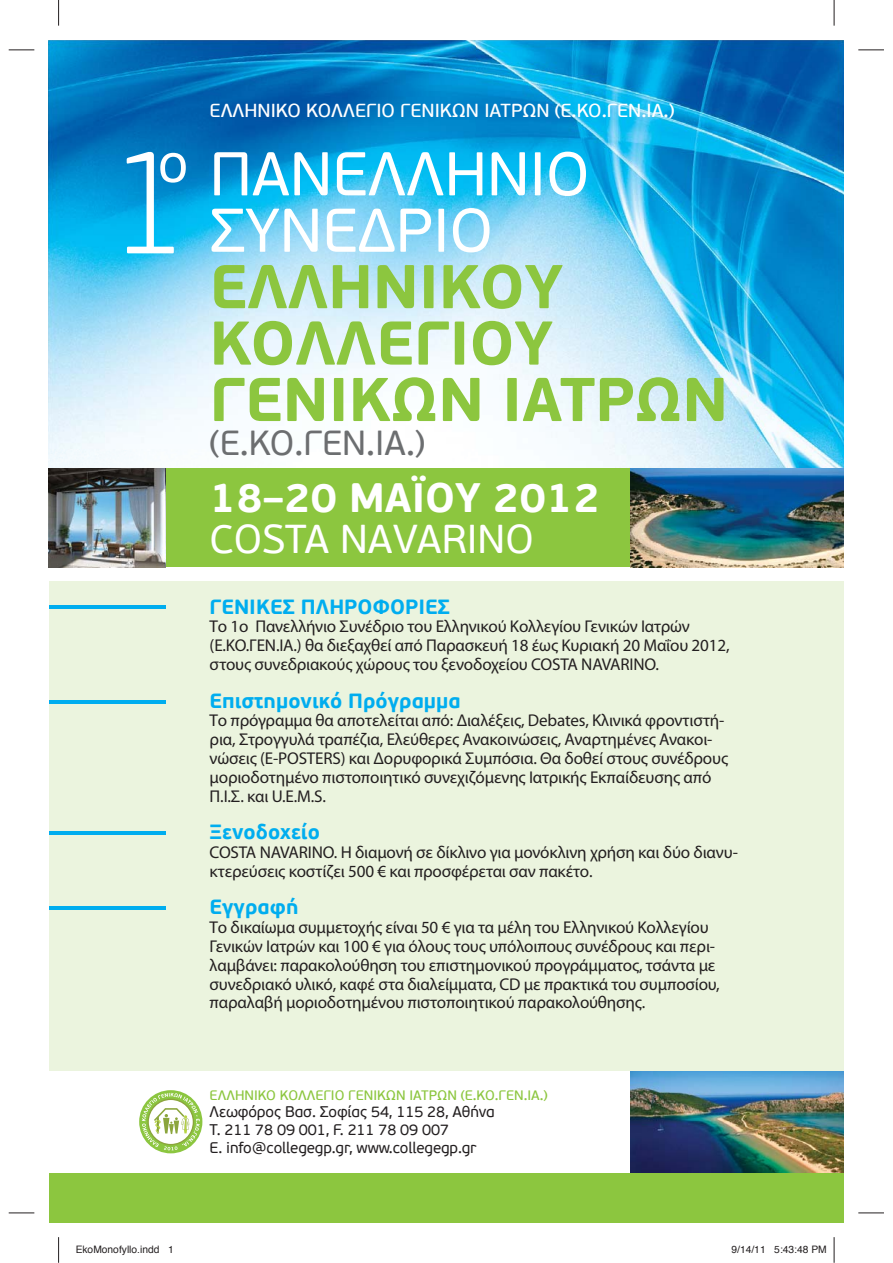
<style>
.page{position:relative;width:893px;height:1263px;background:#fff}
.page>*{position:absolute;margin:0;border:0;box-sizing:border-box;transform-origin:0 0}
.t1{font:100 149.7px "PF Beau Sans Pro";color:#fff}
.t2{font:700 61.5px/56.4px "PF Beau Sans Pro";color:#8cc63f}
.t3{font:61.5px/56.4px "PF Beau Sans Pro";color:#fff}
.t4{font:54.6px "PF Beau Sans Pro";color:#fff}
.t5{font:700 41.1px "PF Beau Sans Pro";color:#fff}
.t6{font:40.2px "PF Beau Sans Pro";color:#fff}
.t7{font:34.65px "PF Beau Sans Pro";color:#6c6e70}
.t8{font:700 20.55px "PF Beau Sans Pro";color:#00adef}
.t9{font:18.75px "PF Beau Sans Pro Bbook";color:#fff}
.t10{font:17.1px/18.8px "Myriad Pro";letter-spacing:-.01em;color:#231f20}
.t11{font:15.45px/18px "PF Beau Sans Pro";letter-spacing:-.01em;color:#231f20}
.t12{font:13.65px "PF Beau Sans Pro Bbook";color:#8cc63f}
.t13{font:10.2px "Helvetica";color:#231f20}
</style>
<div class="page">
<img style="left:630px;top:1071px;width:214px;height:102px">
<img style="left:49px;top:40px;width:795px;height:429px">
<div style="left:49px;top:581px;width:795px;height:490px;background:#ebf4de"></div>
<div style="left:49px;top:469px;width:795px;height:98px;background:#8cc63f"></div>
<hr style="left:49px;top:605px;width:116px;height:3px;background:#00adef">
<hr style="left:49px;top:700px;width:116px;height:4px;background:#00adef">
<hr style="left:49px;top:831px;width:116px;height:4px;background:#00adef">
<hr style="left:49px;top:906px;width:116px;height:4px;background:#00adef">
<div style="left:49px;top:1173px;width:795px;height:50px;background:#8cc63f"></div>
<svg style="left:139px;top:1090px;width:63px;height:63px"></svg>
<svg style="left:142px;top:1093px;width:58px;height:57px"></svg>
<img style="left:49px;top:469px;width:116px;height:98px">
<img style="left:630px;top:469px;width:214px;height:98px">
<svg style="left:9px;top:50px;width:25px;height:1px"></svg>
<svg style="left:858px;top:50px;width:26px;height:1px"></svg>
<svg style="left:9px;top:1213px;width:25px;height:1px"></svg>
<svg style="left:858px;top:1213px;width:26px;height:1px"></svg>
<svg style="left:58px;top:0;width:1px;height:26px"></svg>
<svg style="left:58px;top:1237px;width:1px;height:26px"></svg>
<svg style="left:834px;top:0;width:1px;height:26px"></svg>
<svg style="left:834px;top:1237px;width:1px;height:26px"></svg>
<h1 class="t1" style="left:107px;top:141px;width:87px">1</h1>
<h3 class="t4" style="left:158px;top:141px;width:32px">o</h3>
<p class="t9" style="left:210px;top:103px;width:466px">ΕΛΛΗΝΙΚΟ ΚΟΛΛΕΓΙΟ ΓΕΝΙΚΩΝ ΙΑΤΡΩΝ (Ε.ΚΟ.ΓΕΝ.ΙΑ.)</p>
<h2 class="t3" style="left:210px;top:152px;width:381px">ΠΑΝΕΛΛΗΝΙΟ<br>ΣΥΝΕ∆ΡΙΟ</h2>
<h2 class="t2" style="left:210px;top:265px;width:520px">ΕΛΛΗΝΙΚΟΥ<br>ΚΟΛΛΕΓΙΟΥ<br>ΓΕΝΙΚΩΝ ΙΑΤΡΩΝ</h2>
<h3 class="t7" style="left:210px;top:429px;width:217px">(Ε.ΚΟ.ΓΕΝ.ΙΑ.)</h3>
<h3 class="t5" style="left:210px;top:481px;width:392px">18–20 ΜΑΪΟΥ 2012</h3>
<h3 class="t6" style="left:210px;top:523px;width:325px">COSTA NAVARINO</h3>
<p class="t8" style="left:210px;top:598px;width:242px">ΓΕΝΙΚΕΣ ΠΛΗΡΟΦΟΡΙΕΣ</p>
<p class="t10" style="left:210px;top:617px;width:521px">Το 1ο Πανελλήνιο Συνέδριο του Ελληνικού Κολλεγίου Γενικών Ιατρών (Ε.ΚΟ.ΓΕΝ.ΙΑ.) θα διεξαχθεί από Παρασκευή 18 έως Κυριακή 20 Μαΐου 2012, στους συνεδριακούς χώρους του ξενοδοχείου COSTA NAVARINO.</p>
<p class="t8" style="left:210px;top:692px;width:253px">Επιστημονικό Πρόγραμμα</p>
<p class="t10" style="left:210px;top:711px;width:520px">Το πρόγραμμα θα αποτελείται από: Διαλέξεις, Debates, Κλινικά φροντιστή&shy;ρια, Στρογγυλά τραπέζια, Ελεύθερες Ανακοινώσεις, Αναρτημένες Ανακοι&shy;νώσεις (Ε-POSTERS) και Δορυφορικά Συμπόσια. Θα δοθεί στους συνέδρους μοριοδοτημένο πιστοποιητικό συνεχιζόμενης Ιατρικής Εκπαίδευσης από Π.Ι.Σ. και U.E.M.S.</p>
<p class="t8" style="left:210px;top:824px;width:112px">Ξενοδοχείο</p>
<p class="t10" style="left:210px;top:843px;width:530px">COSTA NAVARINO. Η διαμονή σε δίκλινο για μονόκλινη χρήση και δύο διανυ&shy;κτερεύσεις κοστίζει 500 € και προσφέρεται σαν πακέτο.</p>
<p class="t8" style="left:210px;top:899px;width:90px">Εγγραφή</p>
<p class="t10" style="left:210px;top:918px;width:512px">Το δικαίωμα συμμετοχής είναι 50 € για τα μέλη τoυ Ελληνικού Κολλεγίου Γενικών Ιατρών και 100 € για όλους τους υπόλοιπους συνέδρους και περι&shy;λαμβάνει: παρακολούθηση του επιστημονικού προγράμματος, τσάντα με συνεδριακό υλικό, καφέ στα διαλείμματα, CD με πρακτικά του συμποσίου, παραλαβή μοριοδοτημένου πιστοποιητικού παρακολούθησης.</p>
<p class="t12" style="left:210px;top:1089px;width:339px">ΕΛΛΗΝΙΚΟ ΚΟΛΛΕΓΙΟ ΓΕΝΙΚΩΝ ΙΑΤΡΩΝ (Ε.ΚΟ.ΓΕΝ.ΙΑ.)</p>
<p class="t11" style="left:210px;top:1104px;width:287px">Λεωφόρος Βασ. Σοφίας 54, 115 28, Αθήνα<br>Τ. 211 78 09 001, F. 211 78 09 007<br>E. info@collegegp.gr, www.collegegp.gr</p>
<p class="t13" style="left:76px;top:1245px;width:100px">EkoMonofyllo.indd 1</p>
<p class="t13" style="left:731px;top:1245px;width:97px">9/14/11 5:43:48 PM</p>
</div>
